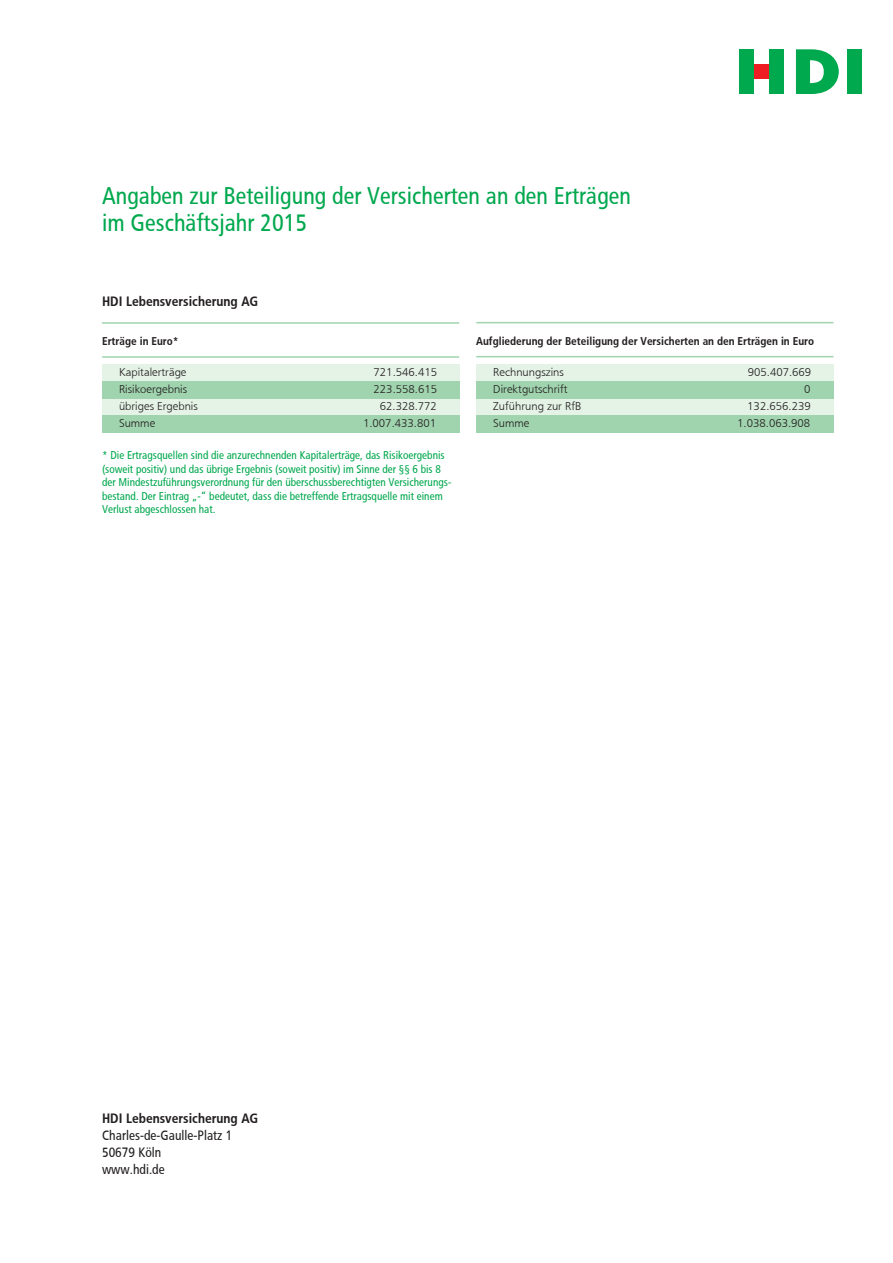
<style>
.page{position:relative;width:893px;height:1263px;background:#fff}
.page>*{position:absolute;margin:0;border:0;box-sizing:border-box;transform-origin:0 0}
.t1{font:24px/27px "HDI Gerling Sans Cond Regular";color:#00a84e}
.t2{font:13.5px "HDI Gerling Sans Cond Bold";color:#231f20}
.t3{font:13.5px/17px "HDI Gerling Sans Cond Regular";color:#231f20}
.t4{font:11.25px/13.5px "HDI Gerling Sans Cond Regular";color:#00a84e}
.t5{font:11.25px "HDI Gerling Sans Light";color:#231f20}
.t6{font:11.25px "HDI Gerling Sans Cond Bold";color:#231f20}
</style>
<div class="page">
<div style="left:754px;top:64px;width:15px;height:15px;background:#ee1d23"></div>
<svg style="left:796px;top:49px;width:43px;height:45px"></svg>
<div style="left:847px;top:49px;width:14px;height:45px;background:#00a84e"></div>
<div style="left:769px;top:49px;width:15px;height:45px;background:#00a84e"></div>
<div style="left:739px;top:49px;width:15px;height:45px;background:#00a84e"></div>
<div style="left:102px;top:365px;width:357px;height:68px;background:#e5f3e7"></div>
<div style="left:102px;top:382px;width:357px;height:17px;background:#a0d4ae"></div>
<div style="left:102px;top:416px;width:357px;height:17px;background:#a0d4ae"></div>
<hr style="left:102px;top:356px;width:357px;height:2px;background:#a0d4ae">
<hr style="left:102px;top:322px;width:357px;height:2px;background:#a0d4ae">
<div style="left:476px;top:364px;width:357px;height:68px;background:#e5f3e7"></div>
<div style="left:476px;top:381px;width:357px;height:17px;background:#a0d4ae"></div>
<div style="left:476px;top:415px;width:357px;height:17px;background:#a0d4ae"></div>
<hr style="left:476px;top:356px;width:357px;height:1px;background:#a0d4ae">
<hr style="left:476px;top:322px;width:357px;height:1px;background:#a0d4ae">
<h1 class="t1" style="left:102px;top:183px;width:531px">Angaben zur Beteiligung der Versicherten an den Erträgen im Geschäftsjahr 2015</h1>
<p class="t2" style="left:102px;top:294px;width:158px">HDI Lebensversicherung AG</p>
<p class="t6" style="left:102px;top:334px;width:78px">Erträge in Euro*</p>
<p class="t5" style="left:119px;top:366px;width:69px">Kapitalerträge</p>
<p class="t5" style="left:374px;top:366px;width:65px">721.546.415</p>
<p class="t5" style="left:119px;top:383px;width:70px">Risikoergebnis</p>
<p class="t5" style="left:374px;top:383px;width:65px">223.558.615</p>
<p class="t5" style="left:119px;top:400px;width:80px">übriges Ergebnis</p>
<p class="t5" style="left:380px;top:400px;width:59px">62.328.772</p>
<p class="t5" style="left:119px;top:417px;width:38px">Summe</p>
<p class="t5" style="left:363px;top:417px;width:75px">1.007.433.801</p>
<p class="t4" style="left:102px;top:449px;width:351px">* Die Ertragsquellen sind die anzurechnenden Kapitalerträge, das Risikoergebnis (soweit positiv) und das übrige Ergebnis (soweit positiv) im Sinne der §§ 6 bis 8 der Mindestzuführungsverordnung für den überschussberechtigten Versicherungs&shy;bestand. Der Eintrag „-“ bedeutet, dass die betreffende Ertragsquelle mit einem Verlust abgeschlossen hat.</p>
<p class="t6" style="left:476px;top:334px;width:339px">Aufgliederung der Beteiligung der Versicherten an den Erträgen in Euro</p>
<p class="t5" style="left:493px;top:366px;width:72px">Rechnungszins</p>
<p class="t5" style="left:748px;top:366px;width:65px">905.407.669</p>
<p class="t5" style="left:493px;top:383px;width:76px">Direktgutschrift</p>
<p class="t5" style="left:804px;top:383px;width:8px">0</p>
<p class="t5" style="left:493px;top:400px;width:90px">Zuführung zur RfB</p>
<p class="t5" style="left:747px;top:400px;width:65px">132.656.239</p>
<p class="t5" style="left:493px;top:417px;width:38px">Summe</p>
<p class="t5" style="left:737px;top:417px;width:75px">1.038.063.908</p>
<p class="t2" style="left:102px;top:1110px;width:158px">HDI Lebensversicherung AG</p>
<p class="t3" style="left:102px;top:1127px;width:132px">Charles-de-Gaulle-Platz 1<br>50679 Köln<br>www.hdi.de</p>
</div>
